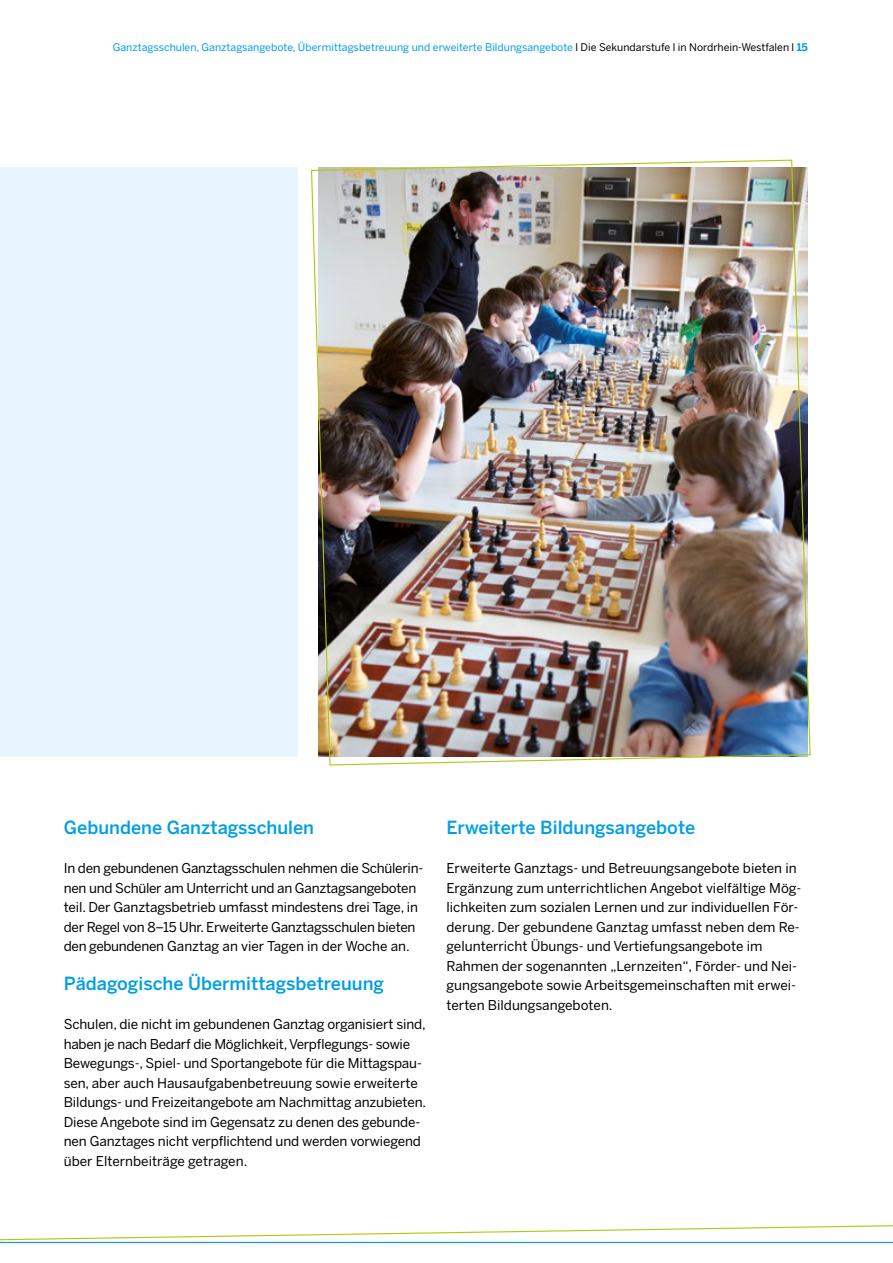
<style>
.page{position:relative;width:893px;height:1263px;background:#fff}
.page>*{position:absolute;margin:0;border:0;box-sizing:border-box;transform-origin:0 0}
.t1{font:500 18px "Benton Sans";color:#009fe3}
.t2{font:13.5px/19.5px "Benton Sans";letter-spacing:-.01em;color:#000}
.t3{font:10.5px "Benton Sans";color:#009fe3}
.s1{color:#000}
.s2{font-weight:700}
</style>
<div class="page">
<svg style="left:0;top:1225px;width:893px;height:18px"></svg>
<img style="left:311px;top:159px;width:500px;height:607px">
<div style="left:0;top:167px;width:298px;height:589px;background:#e6f5fe"></div>
<p class="t3" style="left:113px;top:41px;width:697px">Ganztagsschulen, Ganztagsangebote, Übermittagsbetreuung und erweiterte Bildungsangebote <span class="s1">l Die Sekundarstufe l in Nordrhein-Westfalen l</span> <span class="s2">15</span></p>
<h1 class="t1" style="left:64px;top:817px;width:252px">Gebundene Ganztagsschulen</h1>
<p class="t2" style="left:64px;top:858px;width:361px">In den gebundenen Ganztagsschulen nehmen die Schülerin&shy;nen und Schüler am Unterricht und an Ganztagsangeboten teil. Der Ganztagsbetrieb umfasst mindestens drei Tage, in der Regel von 8–15 Uhr. Erweiterte Ganztagsschulen bieten den gebundenen Ganztag an vier Tagen in der Woche an.</p>
<h1 class="t1" style="left:64px;top:973px;width:322px">Pädagogische Übermittagsbetreuung</h1>
<p class="t2" style="left:64px;top:1014px;width:364px">Schulen, die nicht im gebundenen Ganztag organisiert sind, haben je nach Bedarf die Möglichkeit, Verpflegungs- sowie Bewegungs-, Spiel- und Sportangebote für die Mittagspau&shy;sen, aber auch Hausaufgabenbetreuung sowie erweiterte Bildungs- und Freizeitangebote am Nachmittag anzubieten.<br>Diese Angebote sind im Gegensatz zu denen des gebunde&shy;nen Ganztages nicht verpflichtend und werden vorwiegend über Elternbeiträge getragen.</p>
<h1 class="t1" style="left:446px;top:817px;width:250px">Erweiterte Bildungsangebote</h1>
<p class="t2" style="left:446px;top:858px;width:356px">Erweiterte Ganztags- und Betreuungsangebote bieten in Ergänzung zum unterrichtlichen Angebot vielfältige Mög&shy;lichkeiten zum sozialen Lernen und zur individuellen För&shy;derung. Der gebundene Ganztag umfasst neben dem Re&shy;gelunterricht Übungs- und Vertiefungsangebote im Rahmen der sogenannten „Lernzeiten“, Förder- und Nei&shy;gungsangebote sowie Arbeitsgemeinschaften mit erwei&shy;terten Bildungsangeboten.</p>
</div>
